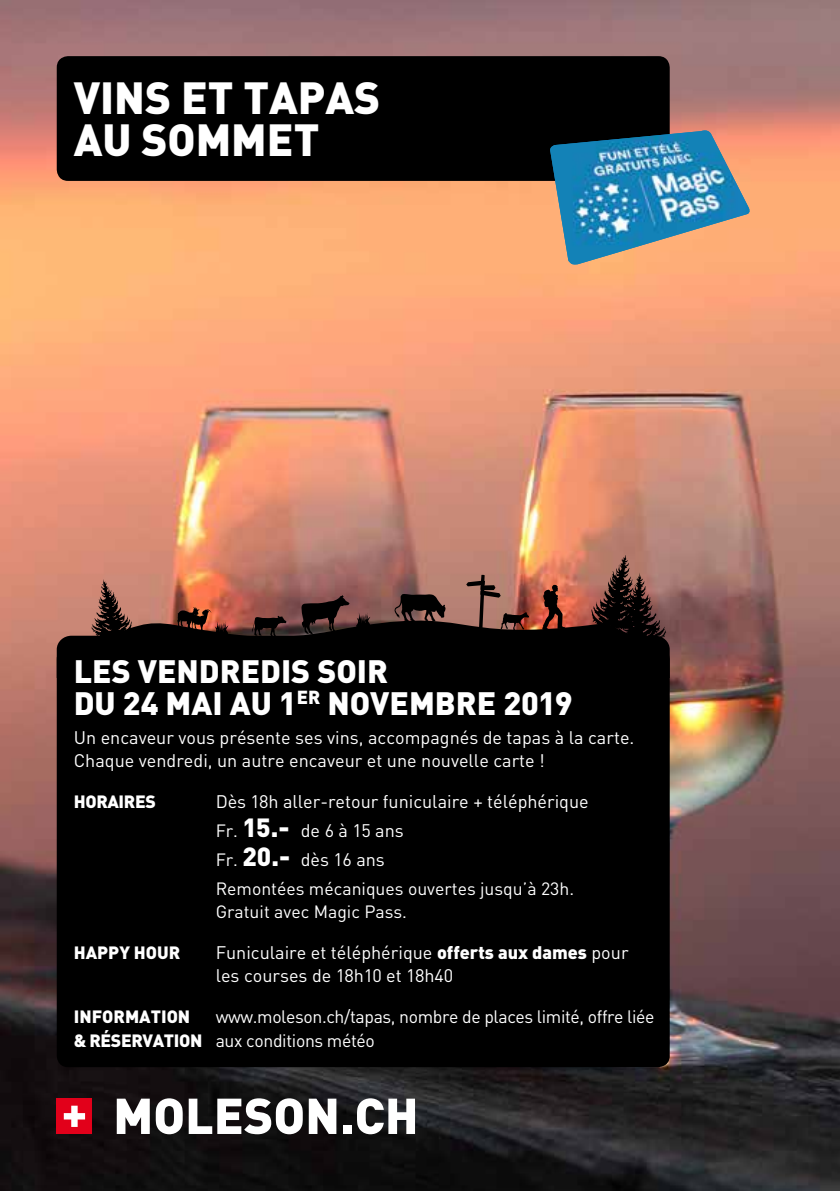
<style>
.page{position:relative;width:840px;height:1191px;background:#fff}
.page>*{position:absolute;margin:0;border:0;box-sizing:border-box;transform-origin:0 0}
.t1{font:900 44.4px/42px "DIN";color:#fff}
.t2{font:900 32px/32px "DIN";color:#fff}
.t3{font:18.2px "DIN";color:#fff}
.t4{font:18px/23.6px "DIN";color:#fff}
.t5{font:17.8px/23.6px "DIN";letter-spacing:-.02em;color:#fff}
.t6{font:17.6px/23.6px "DIN";color:#fff}
.t7{font:900 17.6px "DIN";color:#fff}
.t8{font:900 17.6px "DIN";letter-spacing:-.02em;color:#fff}
.s1{font-size:18px}
.s2{font-size:17.6px}
.s3{font-weight:900;font-size:26px}
.s4{font-weight:900}
.s5{font-weight:900;font-size:17.6px}
</style>
<div class="page">
<img style="left:0;top:0;width:839px;height:1191px">
<img style="left:57px;top:555px;width:612px;height:101px">
<div style="left:57px;top:648px;width:612px;height:419px;background:#000;border-radius:11px"></div>
<div style="left:57px;top:1098px;width:35px;height:36px;background:#e2001a"></div>
<svg style="left:64px;top:1105px;width:21px;height:22px"></svg>
<svg style="left:117px;top:1098px;width:33px;height:36px"></svg>
<svg style="left:156px;top:1098px;width:26px;height:36px"></svg>
<svg style="left:189px;top:1098px;width:113px;height:36px"></svg>
<svg style="left:308px;top:1098px;width:28px;height:36px"></svg>
<div style="left:342px;top:1125px;width:9px;height:9px;background:#fff"></div>
<svg style="left:357px;top:1098px;width:58px;height:36px"></svg>
<div style="left:57px;top:56px;width:612px;height:125px;background:#000;border-radius:11px"></div>
<img style="left:549px;top:130px;width:200px;height:134px">
<h1 class="t1" style="left:74px;top:75px;width:308px">VINS ET TAPAS<br>AU SOMMET</h1>
<h2 class="t2" style="left:74px;top:653px;width:500px">LES VENDREDIS SOIR<br>DU 24 MAI AU 1<sup>ER</sup> NOVEMBRE 2019</h2>
<p class="t4" style="left:74px;top:725px;width:562px">Un encaveur vous présente ses vins, accompagnés de tapas à la carte.<br>Chaque vendredi, un autre encaveur et une nouvelle carte !</p>
<p class="t8" style="left:74px;top:789px;width:83px">HORAIRES</p>
<p class="t3" style="left:215px;top:790px;width:374px"><span class="s1">Dès 18h</span> aller-retour funiculaire + téléphérique</p>
<p class="t4" style="left:215px;top:815px;width:189px;line-height:29.2px"><span class="s2">Fr.</span> <span class="s3">15.-</span> de 6 à 15 ans<br><span class="s2">Fr.</span> <span class="s3">20.-</span> dès 16 ans</p>
<p class="t6" style="left:215px;top:876px;width:360px">Remontées mécaniques ouvertes jusqu’à 23h.<br>Gratuit avec Magic Pass.</p>
<p class="t7" style="left:74px;top:940px;width:108px">HAPPY HOUR</p>
<p class="t4" style="left:215px;top:940px;width:414px">Funiculaire et téléphérique <span class="s4">offerts aux dames</span> pour les courses de 18h10 et 18h40</p>
<p class="t7" style="left:74px;top:1005px;width:118px">INFORMATION</p>
<p class="t5" style="left:74px;top:1004px;width:582px;text-indent:142px">www.moleson.ch/tapas, nombre de places limité, offre liée <span class="s5">&amp; RÉSERVATION</span> aux conditions météo</p>
</div>
